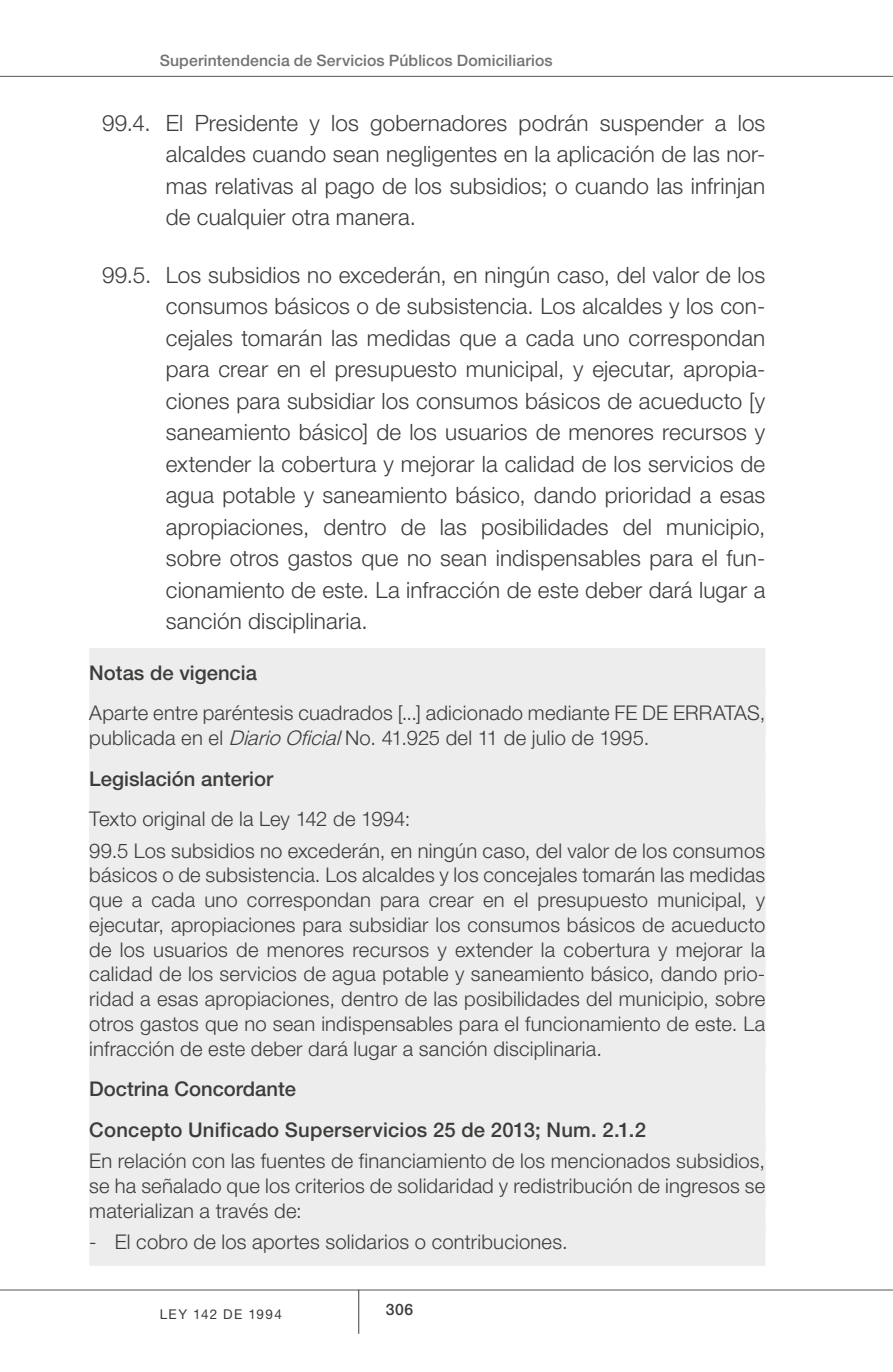
<style>
.page{position:relative;width:893px;height:1372px;background:#fff}
.page>*{position:absolute;margin:0;border:0;box-sizing:border-box;transform-origin:0 0}
.t1{font:300 22.5px/31.5px "Helvetica Neue LT Std";letter-spacing:.005em;color:#3c3c3b;text-align:justify}
.t2{font:300 20.25px/24.8px "Helvetica Neue LT Std";letter-spacing:.01em;color:#3c3c3b}
.t3{font:500 20.25px/40.7px "Helvetica Neue LT Std";color:#3c3c3b}
.t4{font:500 15.75px "Helvetica Neue LT Std";letter-spacing:.01em;color:#727271}
.t5{font:500 15.75px "Helvetica Neue LT Std";color:#3c3c3b}
.t6{font:13.5px "Helvetica Neue LT Std";letter-spacing:.1em;color:#3c3c3b}
.s1{font-style:italic}
</style>
<div class="page">
<hr style="left:0;top:1289px;width:893px;height:1px;background:#575756">
<hr style="left:358px;top:1289px;width:1px;height:44px;background:#3c3c3b">
<hr style="left:0;top:76px;width:893px;height:1px;background:#575756">
<div style="left:89px;top:648px;width:676px;height:49px;background:#ededed"></div>
<div style="left:89px;top:689px;width:676px;height:48px;background:#ededed"></div>
<div style="left:89px;top:714px;width:676px;height:47px;background:#ededed"></div>
<div style="left:89px;top:754px;width:676px;height:49px;background:#ededed"></div>
<div style="left:89px;top:796px;width:676px;height:47px;background:#ededed"></div>
<div style="left:89px;top:827px;width:676px;height:47px;background:#ededed"></div>
<div style="left:89px;top:851px;width:676px;height:48px;background:#ededed"></div>
<div style="left:89px;top:876px;width:676px;height:47px;background:#ededed"></div>
<div style="left:89px;top:901px;width:676px;height:47px;background:#ededed"></div>
<div style="left:89px;top:926px;width:676px;height:47px;background:#ededed"></div>
<div style="left:89px;top:950px;width:676px;height:48px;background:#ededed"></div>
<div style="left:89px;top:975px;width:676px;height:47px;background:#ededed"></div>
<div style="left:89px;top:1000px;width:676px;height:47px;background:#ededed"></div>
<div style="left:89px;top:1025px;width:676px;height:47px;background:#ededed"></div>
<div style="left:89px;top:1064px;width:676px;height:50px;background:#ededed"></div>
<div style="left:89px;top:1106px;width:676px;height:47px;background:#ededed"></div>
<div style="left:89px;top:1137px;width:676px;height:47px;background:#ededed"></div>
<div style="left:89px;top:1162px;width:676px;height:47px;background:#ededed"></div>
<div style="left:89px;top:1187px;width:676px;height:47px;background:#ededed"></div>
<div style="left:89px;top:1218px;width:676px;height:47px;background:#ededed"></div>
<p class="t4" style="left:160px;top:51px;width:394px">Superintendencia de Servicios Públicos Domiciliarios</p>
<p class="t1" style="left:166px;top:107px;width:601px;text-indent:-64px">99.4. El Presidente y los gobernadores podrán suspender a los alcaldes cuando sean negligentes en la aplicación de las nor&shy;mas relativas al pago de los subsidios; o cuando las infrinjan de cualquier otra manera.</p>
<p class="t1" style="left:166px;top:258px;width:601px;text-indent:-64px">99.5. Los subsidios no excederán, en ningún caso, del valor de los consumos básicos o de subsistencia. Los alcaldes y los con&shy;cejales tomarán las medidas que a cada uno correspondan para crear en el presupuesto municipal, y ejecutar, apropia&shy;ciones para subsidiar los consumos básicos de acueducto [y saneamiento básico] de los usuarios de menores recursos y extender la cobertura y mejorar la calidad de los servicios de agua potable y saneamiento básico, dando prioridad a esas apropiaciones, dentro de las posibilidades del municipio, sobre otros gastos que no sean indispensables para el fun&shy;cionamiento de este. La infracción de este deber dará lugar a sanción disciplinaria.</p>
<p class="t3" style="left:89px;top:651px;width:169px">Notas de vigencia</p>
<p class="t2" style="left:89px;top:700px;width:678px">Aparte entre paréntesis cuadrados [...] adicionado mediante FE DE ERRATAS, publicada en el <span class="s1">DiarioOficial</span>No. 41.925 del 11 de julio de 1995.</p>
<p class="t3" style="left:89px;top:758px;width:185px">Legislación anterior</p>
<p class="t2" style="left:89px;top:803px;width:677px;line-height:31.1px">Texto original de la Ley 142 de 1994:<br>99.5 Los subsidios no excederán, en ningún caso, del valor de los consumos</p>
<p class="t2" style="left:89px;top:862px;width:678px;text-align:justify">básicos o de subsistencia. Los alcaldes y los concejales tomarán las medidas que a cada uno correspondan para crear en el presupuesto municipal, y ejecutar, apropiaciones para subsidiar los consumos básicos de acueducto de los usuarios de menores recursos y extender la cobertura y mejorar la calidad de los servicios de agua potable y saneamiento básico, dando prio&shy;ridad a esas apropiaciones, dentro de las posibilidades del municipio, sobre otros gastos que no sean indispensables para el funcionamiento de este. La infracción de este deber dará lugar a sanción disciplinaria.</p>
<p class="t3" style="left:89px;top:1068px;width:558px">Doctrina Concordante<br>Concepto Unificado Superservicios 25 de 2013; Num. 2.1.2</p>
<p class="t2" style="left:89px;top:1148px;width:677px;text-align:justify">En relación con las fuentes de financiamiento de los mencionados subsidios, se ha señalado que los criterios de solidaridad y redistribución de ingresos se materializan a través de:</p>
<p class="t2" style="left:89px;top:1228px;width:480px">- El cobro de los aportes solidarios o contribuciones.</p>
<p class="t6" style="left:160px;top:1305px;width:124px">LEY 142 DE 1994</p>
<p class="t5" style="left:386px;top:1299px;width:29px">306</p>
</div>
